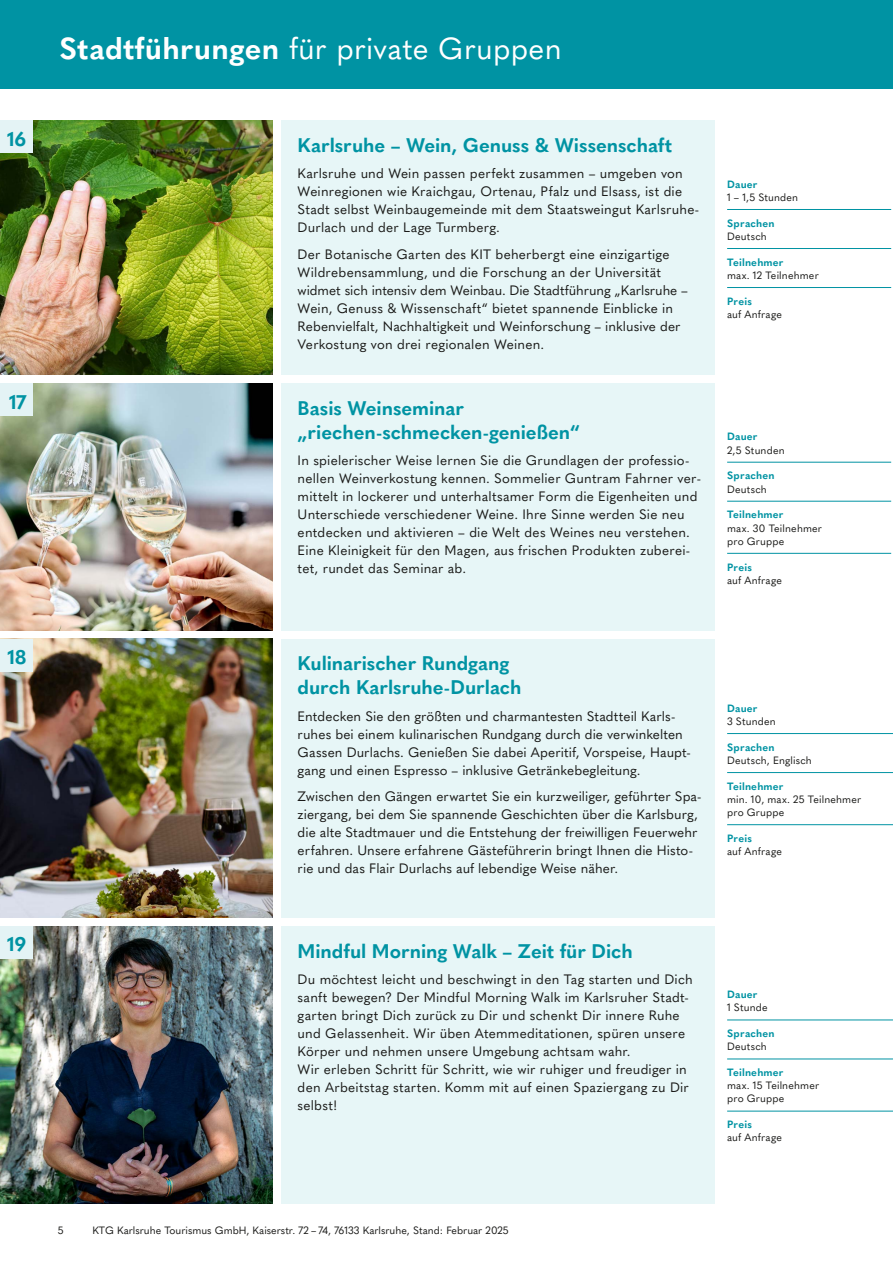
<style>
.page{position:relative;width:893px;height:1263px;background:#fff}
.page>*{position:absolute;margin:0;border:0;box-sizing:border-box;transform-origin:0 0}
.t1{font:30px "Quasimoda";letter-spacing:.01em;color:#fff}
.t2{font:700 19.5px/24px "Quasimoda";letter-spacing:-.005em;color:#0093a3}
.t3{font:13.5px/18px "Quasimoda";letter-spacing:.015em;color:#1a1a18}
.t4{font:10.5px/13.2px "Quasimoda";letter-spacing:.015em;color:#1a1a18}
.t5{font:700 10.5px "Quasimoda";letter-spacing:.015em;color:#0093a3}
.s1{font-weight:700}
</style>
<div class="page">
<div style="left:281px;top:384px;width:433px;height:247px;background:#e7f6f7"></div>
<div style="left:281px;top:121px;width:433px;height:254px;background:#e7f6f7"></div>
<hr style="left:727px;top:209px;width:164px;height:1px;background:#0093a3">
<hr style="left:727px;top:248px;width:164px;height:1px;background:#0093a3">
<hr style="left:727px;top:287px;width:164px;height:1px;background:#0093a3">
<hr style="left:727px;top:462px;width:164px;height:1px;background:#0093a3">
<hr style="left:727px;top:501px;width:164px;height:1px;background:#0093a3">
<hr style="left:727px;top:553px;width:164px;height:1px;background:#0093a3">
<img style="left:0;top:120px;width:272px;height:255px">
<img style="left:0;top:384px;width:272px;height:247px">
<div style="left:0;top:0;width:893px;height:89px;background:#0093a3"></div>
<div style="left:281px;top:639px;width:433px;height:279px;background:#e7f6f7"></div>
<hr style="left:727px;top:733px;width:166px;height:1px;background:#0093a3">
<hr style="left:727px;top:772px;width:166px;height:1px;background:#0093a3">
<hr style="left:727px;top:824px;width:166px;height:1px;background:#0093a3">
<img style="left:0;top:639px;width:272px;height:279px">
<div style="left:0;top:120px;width:33px;height:33px;background:#e4f3f5"></div>
<div style="left:0;top:384px;width:33px;height:32px;background:#e4f3f5"></div>
<div style="left:0;top:639px;width:33px;height:33px;background:#e4f3f5"></div>
<div style="left:281px;top:926px;width:433px;height:277px;background:#e7f6f7"></div>
<hr style="left:727px;top:1020px;width:166px;height:1px;background:#0093a3">
<hr style="left:727px;top:1059px;width:166px;height:1px;background:#0093a3">
<hr style="left:727px;top:1111px;width:166px;height:1px;background:#0093a3">
<img style="left:0;top:926px;width:272px;height:277px">
<div style="left:0;top:926px;width:33px;height:33px;background:#e4f3f5"></div>
<h2 class="t2" style="left:7px;top:125px;width:21px">16</h2>
<h2 class="t2" style="left:9px;top:388px;width:19px">17</h2>
<h2 class="t2" style="left:7px;top:644px;width:21px">18</h2>
<h2 class="t2" style="left:7px;top:931px;width:21px">19</h2>
<h1 class="t1" style="left:60px;top:26px;width:504px"><span class="s1">Stadtführungen</span> für private Gruppen</h1>
<h2 class="t2" style="left:298px;top:132px;width:376px">Karlsruhe – Wein, Genuss &amp; Wissenschaft</h2>
<p class="t3" style="left:298px;top:164px;width:403px">Karlsruhe und Wein passen perfekt zusammen – umgeben von Weinregionen wie Kraichgau, Ortenau, Pfalz und Elsass, ist die Stadt selbst Weinbaugemeinde mit dem Staatsweingut Karlsruhe-Durlach und der Lage Turmberg.</p>
<p class="t3" style="left:298px;top:244px;width:392px">Der Botanische Garten des KIT beherbergt eine einzigartige Wildrebensammlung, und die Forschung an der Universität widmet sich intensiv dem Weinbau. Die Stadtführung „Karlsruhe – Wein, Genuss &amp; Wissenschaft“ bietet spannende Einblicke in Rebenvielfalt, Nachhaltigkeit und Weinforschung – inklusive der Verkostung von drei regionalen Weinen.</p>
<h2 class="t2" style="left:298px;top:394px;width:283px">Basis Weinseminar „riechen-schmecken-genießen“</h2>
<p class="t3" style="left:298px;top:451px;width:405px">In spielerischer Weise lernen Sie die Grundlagen der professio&shy;nellen Weinverkostung kennen. Sommelier Guntram Fahrner ver&shy;mittelt in lockerer und unterhaltsamer Form die Eigenheiten und Unterschiede verschiedener Weine. Ihre Sinne werden Sie neu entdecken und aktivieren – die Welt des Weines neu verstehen.<br>Eine Kleinigkeit für den Magen, aus frischen Produkten zuberei&shy;tet, rundet das Seminar ab.</p>
<p class="t5" style="left:727px;top:176px;width:32px">Dauer</p>
<p class="t4" style="left:727px;top:190px;width:73px">1 – 1,5 Stunden</p>
<p class="t5" style="left:727px;top:215px;width:49px">Sprachen</p>
<p class="t4" style="left:727px;top:229px;width:41px">Deutsch</p>
<p class="t5" style="left:727px;top:254px;width:58px">Teilnehmer</p>
<p class="t4" style="left:727px;top:268px;width:93px">max. 12 Teilnehmer</p>
<p class="t5" style="left:727px;top:293px;width:26px">Preis</p>
<p class="t4" style="left:727px;top:307px;width:56px">auf Anfrage</p>
<p class="t5" style="left:727px;top:429px;width:32px">Dauer</p>
<p class="t4" style="left:727px;top:442px;width:59px">2,5 Stunden</p>
<p class="t5" style="left:727px;top:468px;width:49px">Sprachen</p>
<p class="t4" style="left:727px;top:481px;width:41px">Deutsch</p>
<p class="t5" style="left:727px;top:507px;width:58px">Teilnehmer</p>
<p class="t4" style="left:727px;top:520px;width:96px">max. 30 Teilnehmer pro Gruppe</p>
<p class="t5" style="left:727px;top:559px;width:26px">Preis</p>
<p class="t4" style="left:727px;top:573px;width:56px">auf Anfrage</p>
<h2 class="t2" style="left:298px;top:650px;width:225px">Kulinarischer Rundgang durch Karlsruhe-Durlach</h2>
<p class="t3" style="left:298px;top:706px;width:395px">Entdecken Sie den größten und charmantesten Stadtteil Karls&shy;ruhes bei einem kulinarischen Rundgang durch die verwinkelten Gassen Durlachs. Genießen Sie dabei Aperitif, Vorspeise, Haupt&shy;gang und einen Espresso – inklusive Getränkebegleitung.</p>
<p class="t3" style="left:298px;top:786px;width:405px">Zwischen den Gängen erwartet Sie ein kurzweiliger, geführter Spa&shy;ziergang, bei dem Sie spannende Geschichten über die Karlsburg, die alte Stadtmauer und die Entstehung der freiwilligen Feuerwehr erfahren. Unsere erfahrene Gästeführerin bringt Ihnen die Histo&shy;rie und das Flair Durlachs auf lebendige Weise näher.</p>
<p class="t5" style="left:727px;top:700px;width:32px">Dauer</p>
<p class="t4" style="left:727px;top:714px;width:50px">3 Stunden</p>
<p class="t5" style="left:727px;top:739px;width:49px">Sprachen</p>
<p class="t4" style="left:727px;top:753px;width:86px">Deutsch, Englisch</p>
<p class="t5" style="left:727px;top:778px;width:58px">Teilnehmer</p>
<p class="t4" style="left:727px;top:792px;width:136px">min. 10, max. 25 Teilnehmer pro Gruppe</p>
<p class="t5" style="left:727px;top:830px;width:26px">Preis</p>
<p class="t4" style="left:727px;top:844px;width:56px">auf Anfrage</p>
<h2 class="t2" style="left:298px;top:937px;width:337px">Mindful Morning Walk – Zeit für Dich</h2>
<p class="t3" style="left:298px;top:969px;width:397px">Du möchtest leicht und beschwingt in den Tag starten und Dich sanft bewegen? Der Mindful Morning Walk im Karlsruher Stadt&shy;garten bringt Dich zurück zu Dir und schenkt Dir innere Ruhe und Gelassenheit. Wir üben Atemmeditationen, spüren unsere Körper und nehmen unsere Umgebung achtsam wahr.<br>Wir erleben Schritt für Schritt, wie wir ruhiger und freudiger in den Arbeitstag starten. Komm mit auf einen Spaziergang zu Dir selbst!</p>
<p class="t5" style="left:727px;top:986px;width:32px">Dauer</p>
<p class="t4" style="left:727px;top:1000px;width:42px">1 Stunde</p>
<p class="t5" style="left:727px;top:1025px;width:49px">Sprachen</p>
<p class="t4" style="left:727px;top:1039px;width:41px">Deutsch</p>
<p class="t5" style="left:727px;top:1064px;width:58px">Teilnehmer</p>
<p class="t4" style="left:727px;top:1078px;width:94px">max. 15 Teilnehmer pro Gruppe</p>
<p class="t5" style="left:727px;top:1116px;width:26px">Preis</p>
<p class="t4" style="left:727px;top:1130px;width:56px">auf Anfrage</p>
<p class="t4" style="left:58px;top:1222px;width:7px">5</p>
<p class="t4" style="left:92px;top:1222px;width:418px">KTG Karlsruhe Tourismus GmbH, Kaiserstr. 72 – 74, 76133 Karlsruhe, Stand: Februar 2025</p>
</div>
